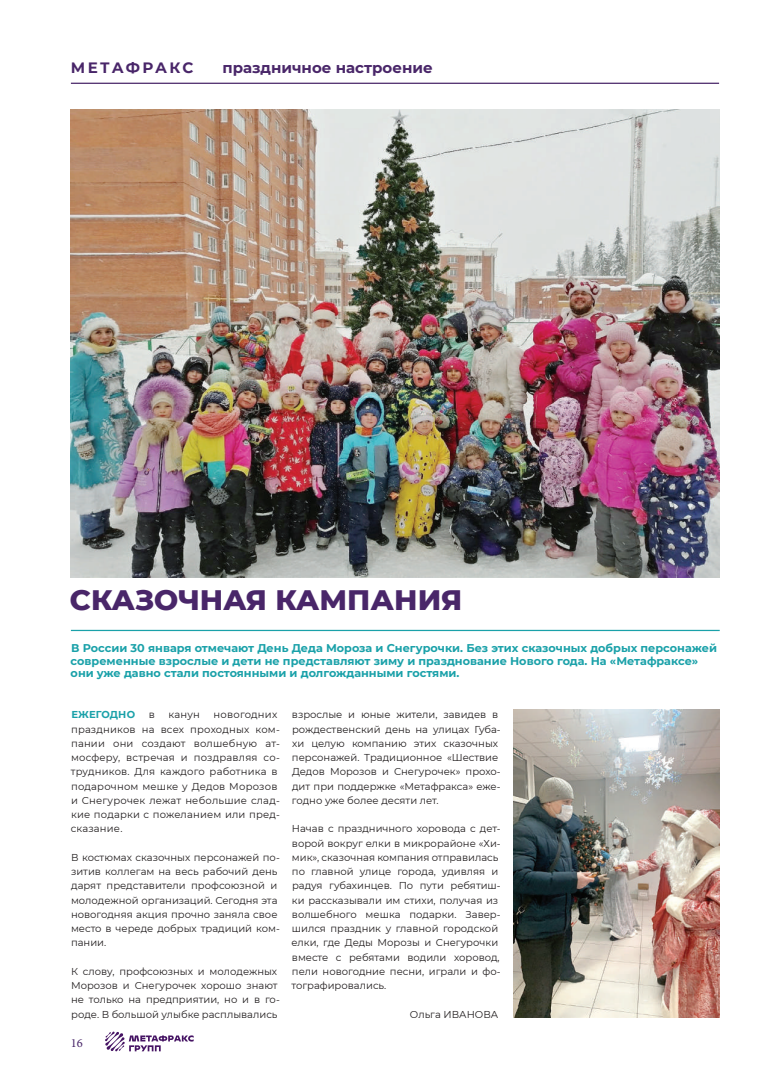
<style>
.page{position:relative;width:780px;height:1088px;background:#fff}
.page>*{position:absolute;margin:0;border:0;box-sizing:border-box;transform-origin:0 0}
.t1{font:800 28.75px "Montserrat";color:#492669}
.t2{font:700 15px "Montserrat";color:#492669}
.t3{font:700 15px "Montserrat";letter-spacing:.155em;color:#492669}
.t4{font:12.5px "Minion Pro";color:#492669}
.t5{font:700 11.25px/12.5px "Montserrat";color:#1aa1a9}
.t6{font:10px/14.2px "Montserrat";color:#231f20}
.t7{font:10px/14.2px "Montserrat";letter-spacing:.02em;color:#231f20}
.t8{font:700 10px "Montserrat";letter-spacing:.015em;color:#1aa1a9}
</style>
<div class="page">
<hr style="left:71px;top:83px;width:648px;height:1px;background:#492669">
<svg style="left:105px;top:1031px;width:89px;height:20px"></svg>
<hr style="left:71px;top:630px;width:648px;height:1px;background:#1aa1a9">
<img style="left:71px;top:110px;width:648px;height:467px">
<img style="left:513px;top:709px;width:206px;height:308px">
<h2 class="t3" style="left:71px;top:57px;width:124px">МЕТАФРАКС</h2>
<h2 class="t2" style="left:222px;top:57px;width:212px">праздничное настроение</h2>
<h1 class="t1" style="left:70px;top:579px;width:391px">Сказочная кампания</h1>
<p class="t5" style="left:71px;top:641px;width:648px">В России 30 января отмечают День Деда Мороза и Снегурочки. Без этих сказочных добрых персонажей современные взрослые и дети не представляют зиму и празднование Нового года. На «Метафраксе» они уже давно стали постоянными и долгожданными гостями.</p>
<p class="t8" style="left:71px;top:707px;width:26px">Ежего</p>
<p class="t8" style="left:110px;top:707px;width:25px">дно</p>
<p class="t6" style="left:149px;top:707px;width:8px">в</p>
<p class="t6" style="left:168px;top:707px;width:33px">канун</p>
<p class="t6" style="left:292px;top:707px;width:210px">взрослые и юные жители, завидев в рождественский день на улицах Губа&shy;хи целую компанию этих сказочных персонажей. Традиционное «Шествие Дедов Морозов и Снегурочек» прохо&shy;дит при поддержке «Метафракса» еже&shy;годно уже более десяти лет.</p>
<p class="t6" style="left:291px;top:821px;width:211px">Начав с праздничного хоровода с дет&shy;ворой вокруг елки в микрорайоне «Хи&shy;мик», сказочная компания отправилась по главной улице города, удивляя и радуя губахинцев. По пути ребятиш&shy;ки рассказывали им стихи, получая из волшебного мешка подарки. Завер&shy;шился праздник у главной городской елки, где Деды Морозы и Снегурочки вместе с ребятами водили хоровод, пели новогодние песни, играли и фо&shy;тографировались.</p>
<p class="t6" style="left:410px;top:1006px;width:90px">Ольга ИВАНОВА</p>
<p class="t7" style="left:71px;top:707px;width:211px;text-indent:143px">новогодних праздников на всех проходных ком&shy;пании они создают волшебную ат&shy;мосферу, встречая и поздравляя со&shy;трудников. Для каждого работника в подарочном мешке у Дедов Морозов и Снегурочек лежат небольшие слад&shy;кие подарки с пожеланием или пред&shy;сказание.</p>
<p class="t6" style="left:71px;top:850px;width:210px">В костюмах сказочных персонажей по&shy;зитив коллегам на весь рабочий день дарят представители профсоюзной и молодежной организаций. Сегодня эта новогодняя акция прочно заняла свое место в череде добрых традиций ком&shy;пании.</p>
<p class="t6" style="left:71px;top:964px;width:210px">К слову, профсоюзных и молодежных Морозов и Снегурочек хорошо знают не только на предприятии, но и в го&shy;роде. В большой улыбке расплывались</p>
<p class="t4" style="left:71px;top:1035px;width:13px">16</p>
</div>
